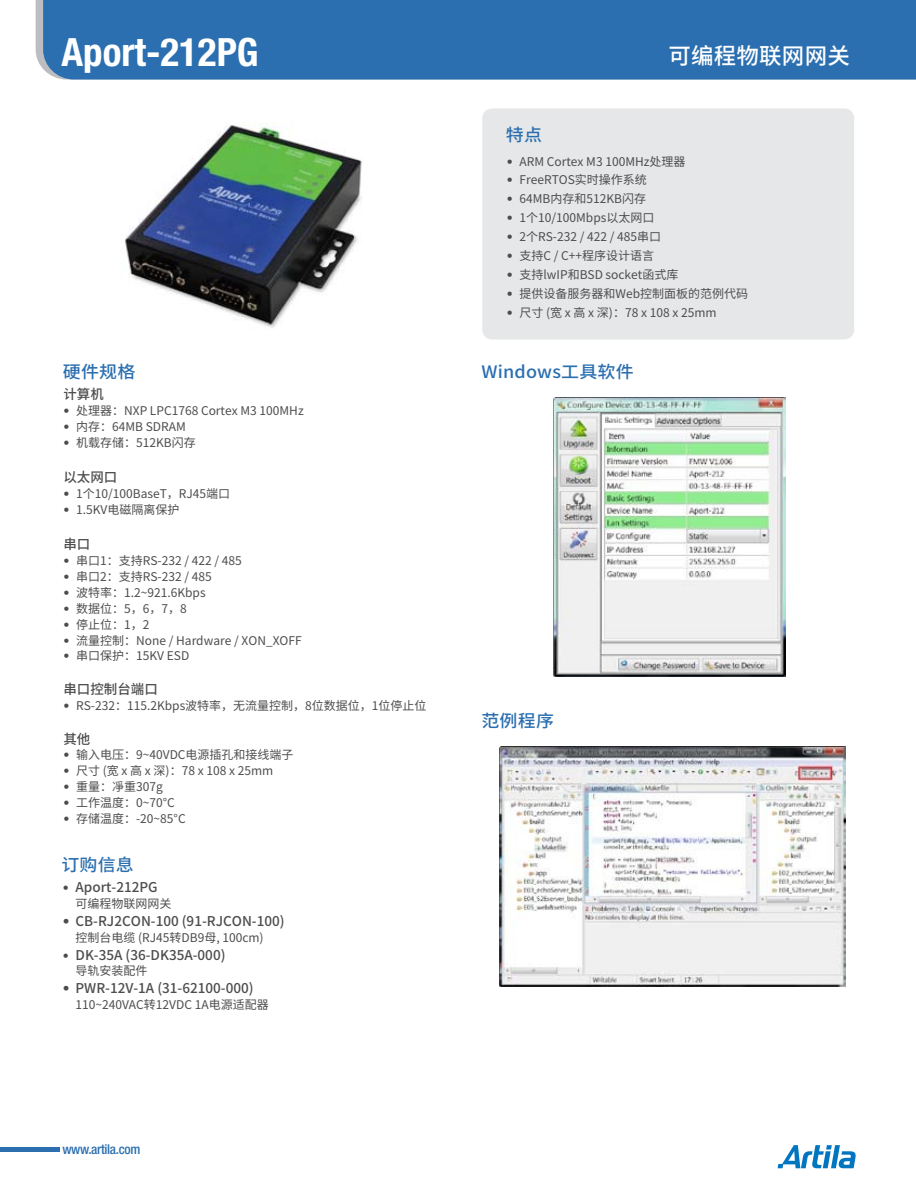
<style>
.page{position:relative;width:916px;height:1188px;background:#fff}
.page>*{position:absolute;margin:0;border:0;box-sizing:border-box;transform-origin:0 0}
.t1{font:700 condensed 39px "Helvetica Neue LT Std";color:#fff}
.t2{font:500 22.5px "Noto Sans CJ Ksc";letter-spacing:.01em;color:#fff}
.t3{font:500 17.1px "Noto Sans CJ Ksc";letter-spacing:.01em;color:#2b6fb0;scale:1.05 1}
.t4{font:500 13.5px "Noto Sans CJ Ksc";color:#4d4d4f}
.t5{font:500 condensed 13.5px "Helvetica Neue LT Std";letter-spacing:-.025em;color:#2b6fb0}
.t6{font:12px "Noto Sans CJ Ksc";color:#4d4d4f}
.s1{font-family:"Helvetica Neue LT Std"}
.s2{font-family:"Helvetica Neue LT Std";font-weight:400;font-size:12px}
.s3{font-family:"Helvetica Neue LT Std";font-weight:700}
</style>
<div class="page">
<div style="left:43px;top:0;width:873px;height:80px;background:#2b6fb0"></div>
<div style="left:0;top:1147px;width:59px;height:5px;background:#2b6fb0"></div>
<svg style="left:778px;top:1145px;width:78px;height:23px"></svg>
<div style="left:482px;top:108px;width:372px;height:232px;background:#e6e7e8;border-radius:10px"></div>
<img style="left:125px;top:122px;width:237px;height:206px">
<img style="left:553px;top:397px;width:232px;height:280px">
<img style="left:499px;top:747px;width:347px;height:239px">
<h1 class="t1" style="left:62px;top:28px;width:198px">Aport-212PG</h1>
<h3 class="t3" style="left:63px;top:362px;width:71px">硬件规格</h3>
<p class="t4" style="left:63px;top:386px;width:42px">计算机</p>
<p class="t6" style="left:63px;top:404px;width:242px"><span class="s1">•</span> 处理器：NXP LPC1768 Cortex M3 100MHz</p>
<p class="t6" style="left:63px;top:419px;width:124px"><span class="s1">•</span> 内存：64MB SDRAM</p>
<p class="t6" style="left:63px;top:435px;width:134px"><span class="s1">•</span> 机载存储：512KB闪存</p>
<p class="t4" style="left:63px;top:469px;width:55px">以太网口</p>
<p class="t6" style="left:63px;top:487px;width:168px"><span class="s1">•</span> 1个10/100BaseT，RJ45端口</p>
<p class="t6" style="left:63px;top:503px;width:118px"><span class="s1">•</span> 1.5KV电磁隔离保护</p>
<p class="t4" style="left:63px;top:537px;width:28px">串口</p>
<p class="t6" style="left:63px;top:554px;width:180px"><span class="s1">•</span> 串口1：支持RS-232 / 422 / 485</p>
<p class="t6" style="left:63px;top:570px;width:150px"><span class="s1">•</span> 串口2：支持RS-232 / 485</p>
<p class="t6" style="left:63px;top:586px;width:144px"><span class="s1">•</span> 波特率：1.2~921.6Kbps</p>
<p class="t6" style="left:63px;top:602px;width:125px"><span class="s1">•</span> 数据位：5，6，7，8</p>
<p class="t6" style="left:63px;top:617px;width:88px"><span class="s1">•</span> 停止位：1，2</p>
<p class="t6" style="left:63px;top:633px;width:240px"><span class="s1">•</span> 流量控制：None / Hardware / XON_XOFF</p>
<p class="t6" style="left:63px;top:649px;width:127px"><span class="s1">•</span> 串口保护：15KV ESD</p>
<p class="t4" style="left:63px;top:681px;width:96px">串口控制台端口</p>
<p class="t6" style="left:63px;top:699px;width:365px"><span class="s1">•</span> RS-232：115.2Kbps波特率，无流量控制，8位数据位，1位停止位</p>
<p class="t4" style="left:63px;top:731px;width:28px">其他</p>
<p class="t6" style="left:63px;top:748px;width:232px"><span class="s1">•</span> 输入电压：9~40VDC电源插孔和接线端子</p>
<p class="t6" style="left:63px;top:764px;width:211px"><span class="s1">•</span> 尺寸 (宽 x 高 x 深)：78 x 108 x 25mm</p>
<p class="t6" style="left:63px;top:780px;width:101px"><span class="s1">•</span> 重量：凈重307g</p>
<p class="t6" style="left:63px;top:796px;width:113px"><span class="s1">•</span> 工作温度：0~70°C</p>
<p class="t6" style="left:63px;top:812px;width:124px"><span class="s1">•</span> 存储温度：-20~85°C</p>
<h3 class="t3" style="left:61px;top:855px;width:71px">订购信息</h3>
<p class="t4" style="left:63px;top:880px;width:96px"><span class="s2">•</span> Aport-212PG</p>
<p class="t6" style="left:75px;top:897px;width:98px">可编程物联网网关</p>
<p class="t4" style="left:63px;top:913px;width:223px"><span class="s3">•</span> CB-RJ2CON-100 (91-RJCON-100)</p>
<p class="t6" style="left:75px;top:931px;width:190px">控制台电缆 (RJ45转DB9母, 100cm)</p>
<p class="t4" style="left:63px;top:947px;width:164px"><span class="s2">•</span> DK-35A (36-DK35A-000)</p>
<p class="t6" style="left:75px;top:964px;width:74px">导轨安装配件</p>
<p class="t4" style="left:63px;top:981px;width:192px"><span class="s3">•</span> PWR-12V-1A (31-62100-000)</p>
<p class="t6" style="left:75px;top:998px;width:195px">110~240VAC转12VDC 1A电源适配器</p>
<p class="t5" style="left:62px;top:1141px;width:79px">www.artila.com</p>
<h3 class="t3" style="left:506px;top:125px;width:36px">特点</h3>
<h2 class="t2" style="left:668px;top:43px;width:183px">可编程物联网网关</h2>
<p class="t6" style="left:507px;top:154px;width:180px"><span class="s1">•</span> ARM Cortex M3 100MHz处理器</p>
<p class="t6" style="left:507px;top:173px;width:142px"><span class="s1">•</span> FreeRTOS实时操作系统</p>
<p class="t6" style="left:507px;top:192px;width:141px"><span class="s1">•</span> 64MB内存和512KB闪存</p>
<p class="t6" style="left:507px;top:211px;width:149px"><span class="s1">•</span> 1个10/100Mbps以太网口</p>
<p class="t6" style="left:507px;top:230px;width:156px"><span class="s1">•</span> 2个RS-232 / 422 / 485串口</p>
<p class="t6" style="left:507px;top:249px;width:149px"><span class="s1">•</span> 支持C / C++程序设计语言</p>
<p class="t6" style="left:507px;top:268px;width:173px"><span class="s1">•</span> 支持lwIP和BSD socket函式库</p>
<p class="t6" style="left:507px;top:287px;width:243px"><span class="s1">•</span> 提供设备服务器和Web控制面板的范例代码</p>
<p class="t6" style="left:507px;top:306px;width:211px"><span class="s1">•</span> 尺寸 (宽 x 高 x 深)：78 x 108 x 25mm</p>
<h3 class="t3" style="left:481px;top:362px;width:146px">Windows工具软件</h3>
<h3 class="t3" style="left:481px;top:711px;width:71px">范例程序</h3>
</div>
